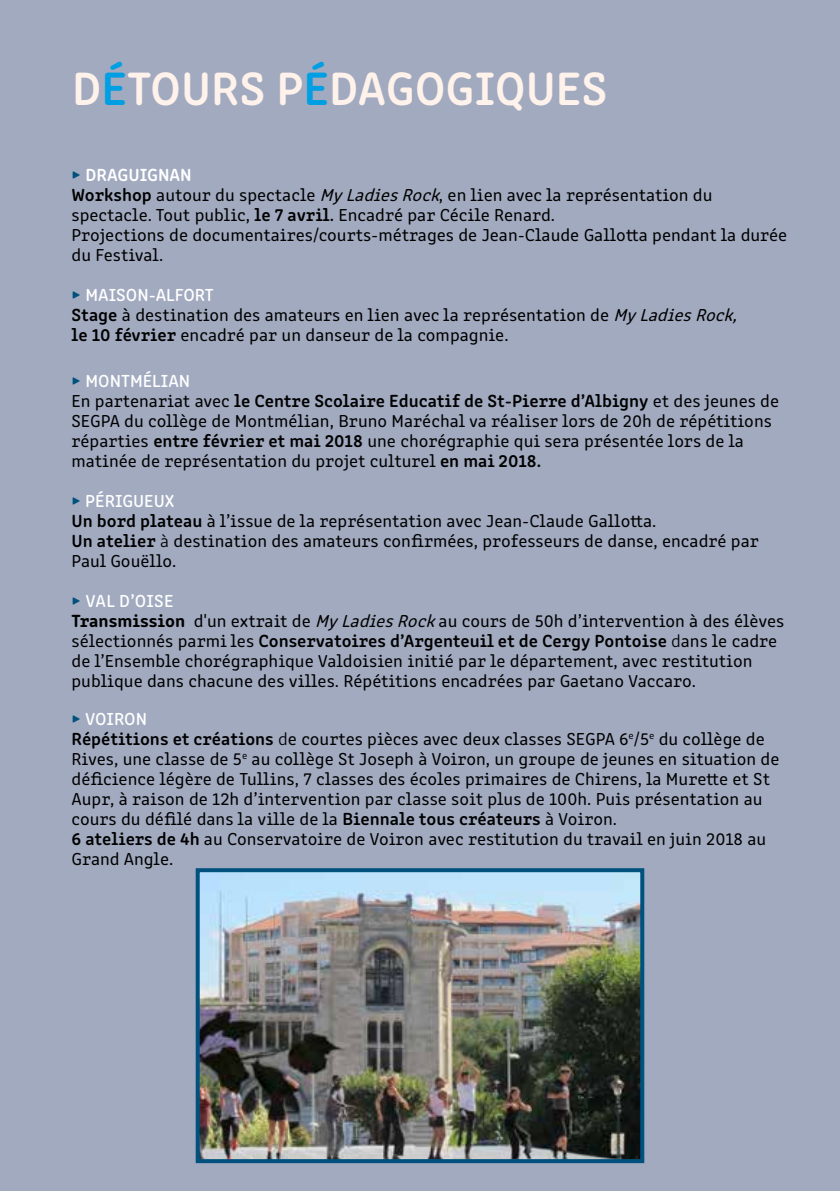
<style>
.page{position:relative;width:840px;height:1191px;background:#fff}
.page>*{position:absolute;margin:0;border:0;box-sizing:border-box;transform-origin:0 0}
.t1{font:600 48px "Clone Rounded";color:#fef2eb}
.t2{font:18px/20px "Clone Rounded";color:#000}
.t3{font:18px "Clone Rounded Me";color:#fff}
.s1{color:#009fe3}
.s2{color:#00517e}
.s3{font-weight:600;color:#fff}
.s4{font-weight:600}
.s5{font-style:italic}
.s6{font-family:"Clone Rounded Me"}
.s7{font-family:"Clone Rounded";color:#00517e}
.s8{font-weight:300}
.s9{font-weight:700}
</style>
<div class="page">
<div style="left:0;top:0;width:839px;height:1191px;background:#a2aac0"></div>
<img style="left:200px;top:873px;width:439px;height:285px">
<div style="left:195px;top:868px;width:449px;height:295px;border:4px solid #00517e"></div>
<h1 class="t1" style="left:72px;top:52px;width:536px">D<span class="s1">É</span>TOURS P<span class="s1">É</span>DAGOGIQUES</h1>
<p class="t2" style="left:71px;top:164px;width:717px"><span class="s2">▶</span> <span class="s3">DRAGUIGNAN<br></span><span class="s4">Workshop</span> autour du spectacle <span class="s5">MyLadiesRock</span>, en lien avec la représentation du spectacle. Tout public, <span class="s4">le 7 avril</span><span class="s6">.</span> Encadré par Cécile Renard.<br>Projections de documentaires/courts-métrages de Jean-Claude Gallotta pendant la durée du Festival.</p>
<p class="t3" style="left:71px;top:281px;width:144px"><span class="s7">▶</span> MAISON-ALFORT</p>
<p class="t2" style="left:71px;top:304px;width:673px"><span class="s4">Stage</span> à destination des amateurs en lien avec la représentation de <span class="s5">MyLadiesRock, </span><span class="s4">le 10 février</span> encadré par un danseur de la compagnie.</p>
<p class="t3" style="left:71px;top:367px;width:120px"><span class="s7">▶</span> MONTMÉLIAN</p>
<p class="t2" style="left:71px;top:389px;width:708px">En partenariat avec <span class="s4">le Centre Scolaire Educatif de St-Pierre d’Albigny</span> et des jeunes de SEGPA du collège de Montmélian, Bruno Maréchal va réaliser lors de 20h de répétitions réparties <span class="s4">entre février et mai 2018</span> une chorégraphie qui sera présentée lors de la matinée de représentation du projet culturel <span class="s4">en mai 2018.</span></p>
<p class="t3" style="left:71px;top:487px;width:104px"><span class="s7">▶</span> PÉRIGUEUX</p>
<p class="t2" style="left:71px;top:509px;width:688px"><span class="s4">Un bord plateau</span> à l’issue de la représentation avec Jean-Claude Gallotta.<br><span class="s4">Un atelier</span> <span class="s8">à</span> destination des amateurs confirmées, professeurs de danse, encadré par<br>Paul Gouëllo.</p>
<p class="t3" style="left:71px;top:587px;width:104px"><span class="s7">▶</span> VAL D’OISE</p>
<p class="t2" style="left:71px;top:609px;width:713px"><span class="s9">Transmission</span> d'un extrait de <span class="s5">MyLadiesRock</span>au cours de 50h d’intervention à des élèves sélectionnés parmi les <span class="s4">Conservatoires d’Argenteuil et de Cergy Pontoise</span> <span class="s8">d</span>ans le cadre de l’Ensemble chorégraphique Valdoisien initié par le département, avec restitution publique dans chacune des villes. Répétitions encadrées par Gaetano Vaccaro.</p>
<p class="t3" style="left:71px;top:705px;width:77px"><span class="s7">▶</span> VOIRON</p>
<p class="t2" style="left:71px;top:727px;width:709px"><span class="s4">Répétitions et créations</span> <span class="s8">d</span>e courtes pièces avec deux classes SEGPA 6<sup>e</sup>/5<sup>e</sup> du collège de Rives, une classe de 5<sup>e</sup> au collège St Joseph à Voiron, un groupe de jeunes en situation de déficience légère de Tullins, 7 classes des écoles primaires de Chirens, la Murette et St Aupr, à raison de 12h d’intervention par classe soit plus de 100h. Puis présentation au cours du défilé dans la ville de la <span class="s4">Biennale tous créateurs</span> à Voiron.<br><span class="s4">6 ateliers de 4h</span> au Conservatoire de Voiron avec restitution du travail en juin 2018 au Grand Angle.</p>
</div>
